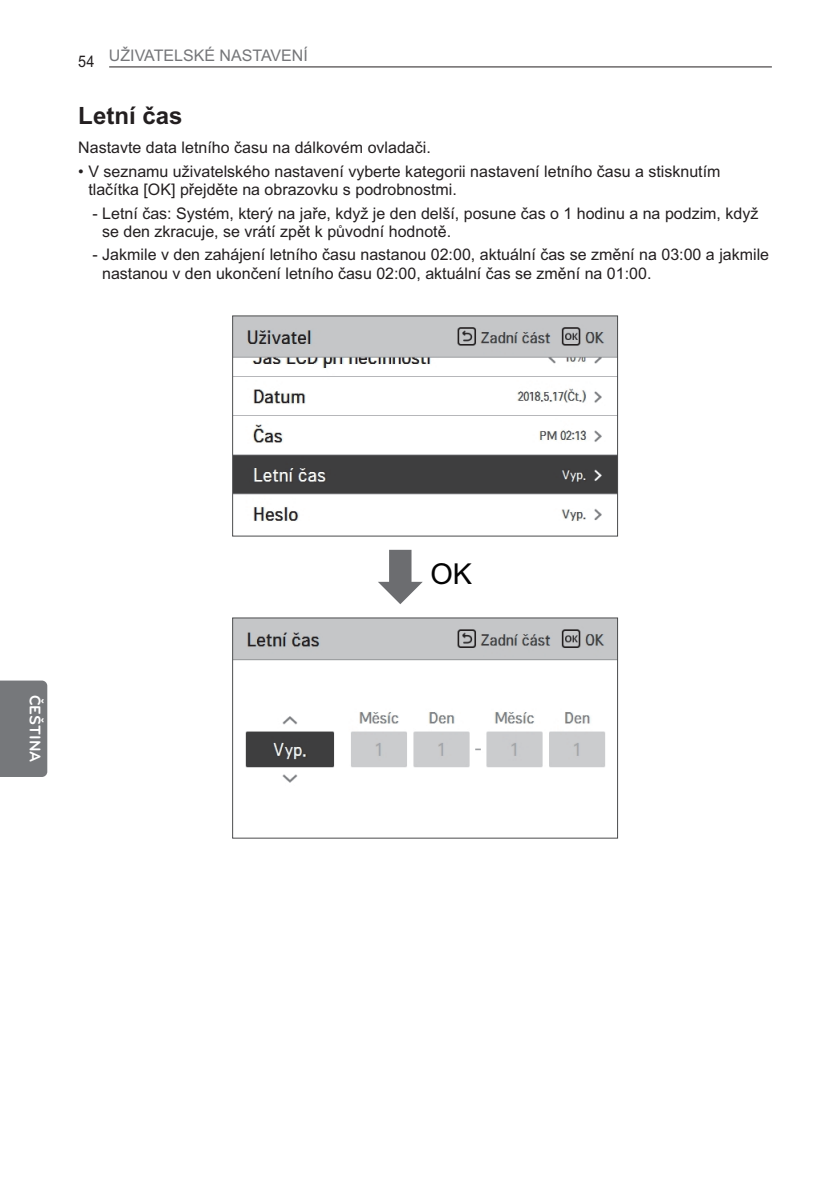
<style>
.page{position:relative;width:840px;height:1191px;background:#fff}
.page>*{position:absolute;margin:0;border:0;box-sizing:border-box;transform-origin:0 0}
.t1{font:28.8px "Arial";color:#030303}
.t2{font:700 24px "Arial";color:#231f20}
.t3{font:16px/18px "Arial";color:#231f20}
.t4{font:16px "Arial";color:#757679}
.t5{font:700 16px "Bryant LG";color:#fff}
.s1{color:#231f20}
</style>
<div class="page">
<hr style="left:109px;top:67px;width:662px;height:1px;background:#231f20">
<div style="left:0;top:680px;width:47px;height:97px;background:#76787b"></div>
<img style="left:234px;top:317px;width:381px;height:204px">
<svg style="left:378px;top:550px;width:44px;height:54px"></svg>
<img style="left:234px;top:619px;width:381px;height:164px">
<p class="t4" style="left:78px;top:50px;width:231px"><span class="s1">54</span> UŽIVATELSKÉ NASTAVENÍ</p>
<h2 class="t2" style="left:78px;top:107px;width:106px">Letní čas</h2>
<p class="t3" style="left:78px;top:140px;width:354px">Nastavte data letního času na dálkovém ovladači.</p>
<p class="t3" style="left:88px;top:164px;width:633px;text-indent:-10px">• V seznamu uživatelského nastavení vyberte kategorii nastavení letního času a stisknutím tlačítka [OK] přejděte na obrazovku s podrobnostmi.</p>
<p class="t3" style="left:102px;top:206px;width:657px;text-indent:-10px">- Letní čas: Systém, který na jaře, když je den delší, posune čas o 1 hodinu a na podzim, když se den zkracuje, se vrátí zpět k původní hodnotě.</p>
<p class="t3" style="left:102px;top:247px;width:668px;text-indent:-10px">- Jakmile v den zahájení letního času nastanou 02:00, aktuální čas se změní na 03:00 a jakmile nastanou v den ukončení letního času 02:00, aktuální čas se změní na 01:00.</p>
<p class="t5" style="left:45px;top:694px;width:69px;rotate:90deg">ČEŠTINA</p>
<h1 class="t1" style="left:430px;top:563px;width:43px">OK</h1>
</div>
